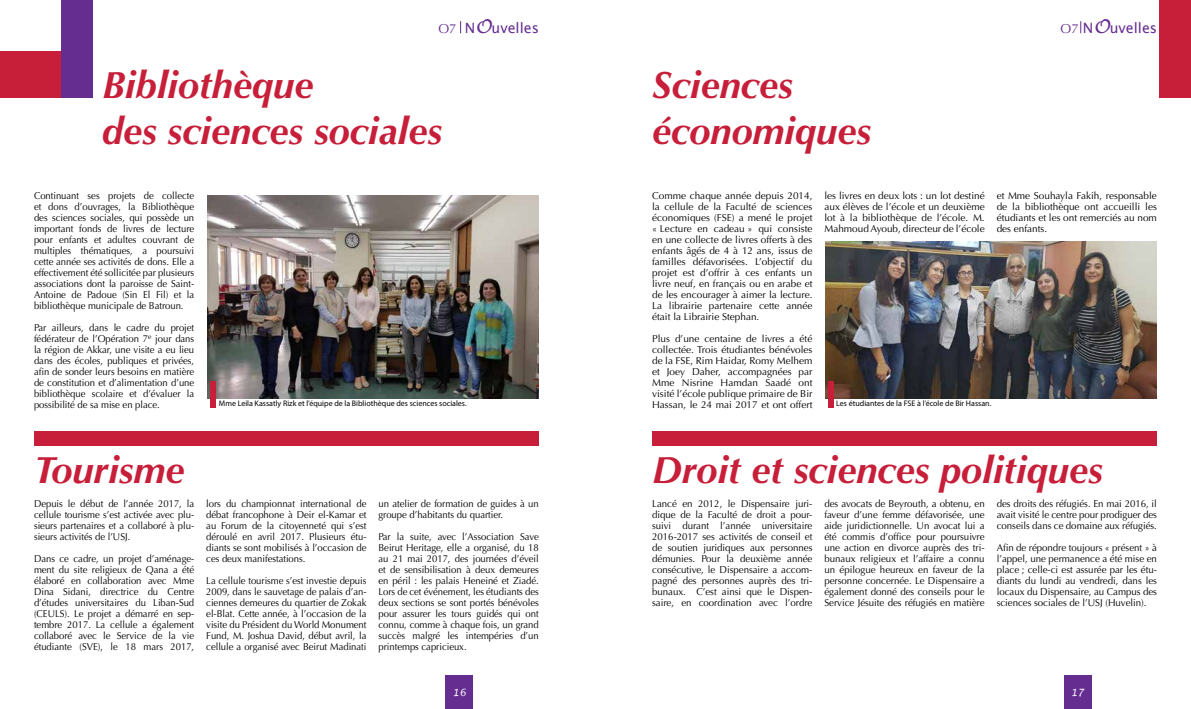
<style>
.page{position:relative;width:1191px;height:709px;background:#fff}
.page>*{position:absolute;margin:0;border:0;box-sizing:border-box;transform-origin:0 0}
.t1{font:italic 700 38px/45.6px "Optima";color:#c71f3a}
.t2{font:14.2px "Lucida Grande";color:#662d91}
.t3{font:10px/11px "Optima";letter-spacing:-.005em;color:#000;text-align:justify;scale:.95 1}
.t4{font:10px/11px "Optima";letter-spacing:-.005em;color:#000;text-align:justify}
.t5{font:italic 10px "Lucida Handwriting";color:#fff}
.t6{font:8px "Myriad Pro";color:#000}
.s1{font-family:"Optima";font-size:13px}
.s2{font-family:"Lucida Handwriting";font-style:italic;font-size:19px}
</style>
<div class="page">
<div style="left:0;top:51px;width:61px;height:47px;background:#c71f3a"></div>
<svg style="left:460px;top:21px;width:1px;height:12px"></svg>
<svg style="left:1080px;top:21px;width:1px;height:12px"></svg>
<div style="left:61px;top:0;width:32px;height:98px;background:#662d91"></div>
<div style="left:1159px;top:0;width:32px;height:98px;background:#c71f3a"></div>
<div style="left:1063px;top:675px;width:28px;height:34px;background:#662d91"></div>
<div style="left:445px;top:675px;width:28px;height:34px;background:#662d91"></div>
<img style="left:207px;top:196px;width:332px;height:202px">
<img style="left:825px;top:241px;width:332px;height:158px">
<div style="left:210px;top:381px;width:6px;height:26px;background:#c71f3a"></div>
<div style="left:828px;top:381px;width:5px;height:26px;background:#c71f3a"></div>
<div style="left:34px;top:431px;width:504px;height:14px;background:#c71f3a"></div>
<div style="left:652px;top:431px;width:504px;height:14px;background:#c71f3a"></div>
<h2 class="t2" style="left:438px;top:20px;width:102px"><span class="s1">O7</span> N<span class="s2">O</span>uvelles</h2>
<h2 class="t2" style="left:1060px;top:20px;width:98px"><span class="s1">O7</span> N<span class="s2">O</span>uvelles</h2>
<h1 class="t1" style="left:102px;top:63px;width:341px">Bibliothèque<br>des sciences sociales</h1>
<h1 class="t1" style="left:652px;top:63px;width:220px">Sciences économiques</h1>
<p class="t3" style="left:34px;top:190px;width:170px">Continuant ses projets de collecte et dons d’ouvrages, la Bibliothèque des sciences sociales, qui possède un important fonds de livres de lecture pour enfants et adultes couvrant de multiples thématiques, a poursuivi cette année ses activités de dons. Elle a effectivement été sollicitée par plusieurs associations dont la paroisse de Saint-Antoine de Padoue (Sin El Fil) et la bibliothèque municipale de Batroun.</p>
<p class="t3" style="left:34px;top:322px;width:170px">Par ailleurs, dans le cadre du projet fédérateur de l’Opération 7<sup>e</sup> jour dans la région de Akkar, une visite a eu lieu dans des écoles, publiques et privées, afin de sonder leurs besoins en matière de constitution et d’alimentation d’une bibliothèque scolaire et d’évaluer la possibilité de sa mise en place.</p>
<p class="t4" style="left:652px;top:190px;width:162px">Comme chaque année depuis 2014, la cellule de la Faculté de sciences économiques (FSE) a mené le projet « Lecture en cadeau » qui consiste en une collecte de livres offerts à des enfants âgés de 4 à 12 ans, issus de familles défavorisées. L’objectif du projet est d’offrir à ces enfants un livre neuf, en français ou en arabe et de les encourager à aimer la lecture.<br>La librairie partenaire cette année était la Librairie Stephan.</p>
<p class="t4" style="left:652px;top:333px;width:162px">Plus d’une centaine de livres a été collectée. Trois étudiantes bénévoles de la FSE, Rim Haidar, Romy Melhem et Joey Daher, accompagnées par Mme Nisrine Hamdan Saadé ont visité l’école publique primaire de Bir Hassan, le 24 mai 2017 et ont offert</p>
<p class="t4" style="left:824px;top:190px;width:162px">les livres en deux lots : un lot destiné aux élèves de l’école et un deuxième lot à la bibliothèque de l’école. M.<br>Mahmoud Ayoub, directeur de l’école</p>
<p class="t4" style="left:996px;top:190px;width:162px">et Mme Souhayla Fakih, responsable de la bibliothèque ont accueilli les étudiants et les ont remerciés au nom des enfants.</p>
<p class="t6" style="left:219px;top:399px;width:249px">Mme Leila Kassatly Rizk et l’équipe de la Bibliothèque des sciences sociales.</p>
<p class="t6" style="left:836px;top:399px;width:156px">Les étudiantes de la FSE à l’école de Bir Hassan.</p>
<h1 class="t1" style="left:34px;top:447px;width:152px">Tourisme</h1>
<h1 class="t1" style="left:652px;top:447px;width:452px">Droit et sciences politiques</h1>
<p class="t3" style="left:34px;top:498px;width:170px">Depuis le début de l’année 2017, la cellule tourisme s’est activée avec plu&shy;sieurs partenaires et a collaboré à plu&shy;sieurs activités de l’USJ.</p>
<p class="t3" style="left:34px;top:553px;width:170px">Dans ce cadre, un projet d’aménage&shy;ment du site religieux de Qana a été élaboré en collaboration avec Mme Dina Sidani, directrice du Centre d’études universitaires du Liban-Sud (CEULS). Le projet a démarré en sep&shy;tembre 2017. La cellule a également collaboré avec le Service de la vie étudiante (SVE), le 18 mars 2017,</p>
<p class="t3" style="left:206px;top:498px;width:170px">lors du championnat international de débat francophone à Deir el-Kamar et au Forum de la citoyenneté qui s’est déroulé en avril 2017. Plusieurs étu&shy;diants se sont mobilisés à l’occasion de ces deux manifestations.</p>
<p class="t3" style="left:206px;top:575px;width:170px">La cellule tourisme s’est investie depuis 2009, dans le sauvetage de palais d’an&shy;ciennes demeures du quartier de Zokak el-Blat. Cette année, à l’occasion de la visite du Président du World Monument Fund, M. Joshua David, début avril, la cellule a organisé avec Beirut Madinati</p>
<p class="t3" style="left:378px;top:498px;width:170px">un atelier de formation de guides à un groupe d’habitants du quartier.</p>
<p class="t3" style="left:378px;top:531px;width:170px">Par la suite, avec l’Association Save Beirut Heritage, elle a organisé, du 18 au 21 mai 2017, des journées d’éveil et de sensibilisation à deux demeures en péril : les palais Heneiné et Ziadé.<br>Lors de cet événement, les étudiants des deux sections se sont portés bénévoles pour assurer les tours guidés qui ont connu, comme à chaque fois, un grand succès malgré les intempéries d’un printemps capricieux.</p>
<p class="t4" style="left:652px;top:498px;width:162px">Lancé en 2012, le Dispensaire juri&shy;dique de la Faculté de droit a pour&shy;suivi durant l’année universitaire 2016-2017 ses activités de conseil et de soutien juridiques aux personnes démunies. Pour la deuxième année consécutive, le Dispensaire a accom&shy;pagné des personnes auprès des tri&shy;bunaux. C’est ainsi que le Dispen&shy;saire, en coordination avec l’ordre</p>
<p class="t4" style="left:824px;top:498px;width:162px">des avocats de Beyrouth, a obtenu, en faveur d’une femme défavorisée, une aide juridictionnelle. Un avocat lui a été commis d’office pour poursuivre une action en divorce auprès des tri&shy;bunaux religieux et l’affaire a connu un épilogue heureux en faveur de la personne concernée. Le Dispensaire a également donné des conseils pour le Service Jésuite des réfugiés en matière</p>
<p class="t4" style="left:996px;top:498px;width:162px">des droits des réfugiés. En mai 2016, il avait visité le centre pour prodiguer des conseils dans ce domaine aux réfugiés.</p>
<p class="t4" style="left:996px;top:542px;width:162px">Afin de répondre toujours « présent » à l’appel, une permanence a été mise en place ; celle-ci est assurée par les étu&shy;diants du lundi au vendredi, dans les locaux du Dispensaire, au Campus des sciences sociales de l’USJ (Huvelin).</p>
<p class="t5" style="left:452px;top:686px;width:15px">16</p>
<p class="t5" style="left:1070px;top:686px;width:15px">17</p>
</div>
